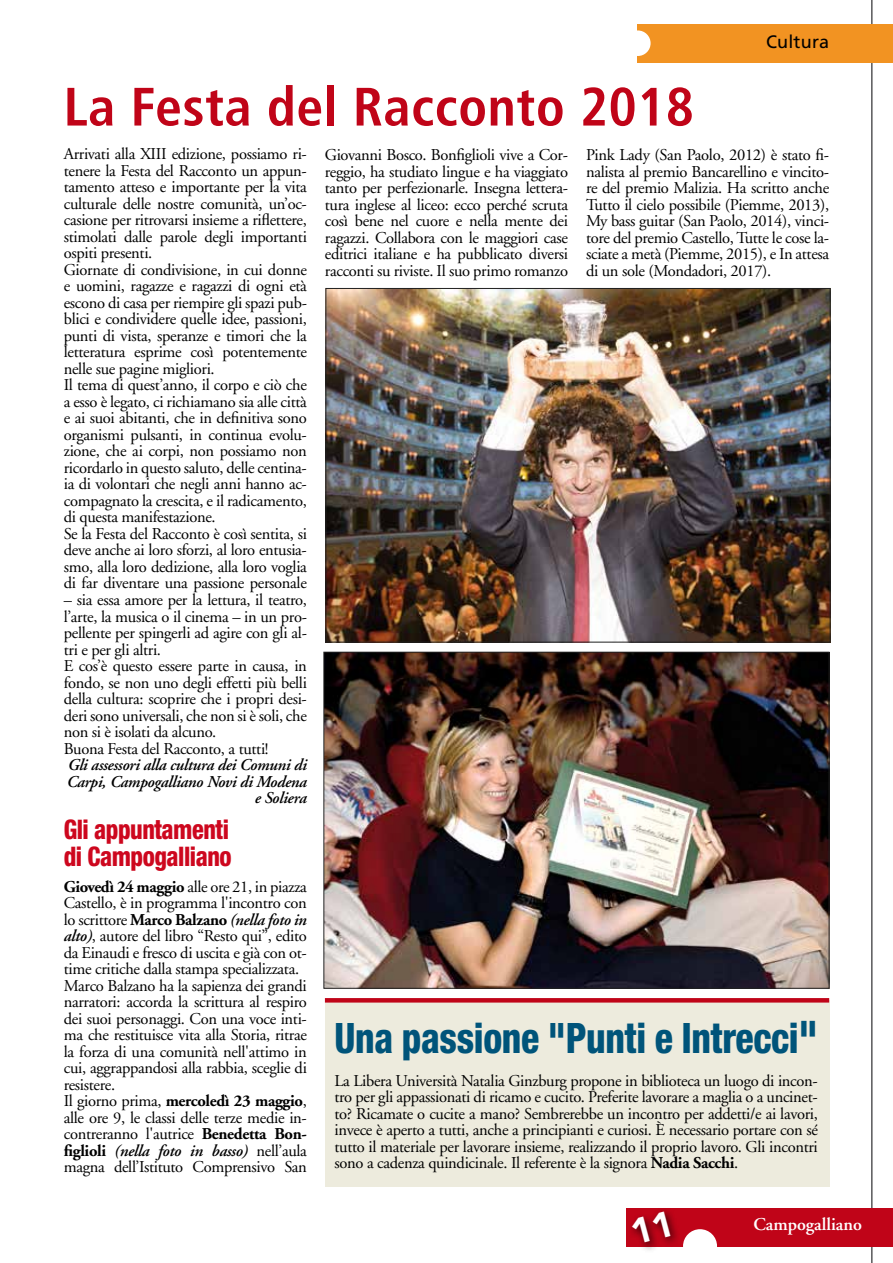
<style>
.page{position:relative;width:893px;height:1263px;background:#fff}
.page>*{position:absolute;margin:0;border:0;box-sizing:border-box;transform-origin:0 0}
.t1{font:700 condensed 54px "Frutiger";letter-spacing:.01em;color:#c00418}
.t2{font:800 condensed 42px "Helvetica Neue";letter-spacing:-.01em;color:#00547a;scale:.9 1}
.t3{font:800 condensed 27px/27px "Helvetica Neue";letter-spacing:-.02em;color:#cd071e;scale:.9 1}
.t4{font:600 18px "Adobe Garamond";color:#fff}
.t5{font:18px "Frutiger";letter-spacing:.01em;color:#000}
.t6{font:16.5px/16.5px "Adobe Garamond";letter-spacing:-.02em;color:#000}
.t7{font:italic 600 16.5px/16.5px "Adobe Garamond";letter-spacing:-.02em;color:#000;text-align:right}
.s1{font-weight:700}
.s2{font-weight:600;font-style:italic}
.s3{font-size:45px}
</style>
<div class="page">
<hr style="left:871px;top:0;width:2px;height:1263px;background:#58585a">
<div style="left:325px;top:1000px;width:504px;height:186px;background:#edebdd"></div>
<div style="left:638px;top:24px;width:255px;height:38px;background:#f29322"></div>
<div style="left:625px;top:30px;width:26px;height:26px;background:#fff;border-radius:50%"></div>
<div style="left:627px;top:1208px;width:266px;height:38px;background:#c00418"></div>
<div style="left:683px;top:1229px;width:34px;height:34px;background:#fff;border-radius:50%"></div>
<svg style="left:325px;top:998px;width:504px;height:4px;background:#c1081c"></svg>
<img style="left:325px;top:654px;width:502px;height:333px">
<img style="left:327px;top:290px;width:501px;height:350px">
<div style="left:628px;top:1206px;width:53px;height:47px;background:#000;opacity:.75"></div>
<svg style="left:630px;top:1211px;width:40px;height:34px"></svg>
<p class="t5" style="left:766px;top:31px;width:65px">Cultura</p>
<h1 class="t1" style="left:64px;top:75px;width:632px">La Festa del Racconto 2018</h1>
<p class="t6" style="left:64px;top:146px;width:245px">Arrivati alla XIII edizione, possiamo ri&shy;tenere la Festa del Racconto un appun&shy;tamento atteso e importante per la vita culturale delle nostre comunità, un’oc&shy;casione per ritrovarsi insieme a riflettere, stimolati dalle parole degli importanti ospiti presenti.<br>Giornate di condivisione, in cui donne e uomini, ragazze e ragazzi di ogni età escono di casa per riempire gli spazi pub&shy;blici e condividere quelle idee, passioni, punti di vista, speranze e timori che la letteratura esprime così potentemente nelle sue pagine migliori.<br>Il tema di quest’anno, il corpo e ciò che a esso è legato, ci richiamano sia alle città e ai suoi abitanti, che in definitiva sono organismi pulsanti, in continua evolu&shy;zione, che ai corpi, non possiamo non ricordarlo in questo saluto, delle centina&shy;ia di volontari che negli anni hanno ac&shy;compagnato la crescita, e il radicamento, di questa manifestazione.<br>Se la Festa del Racconto è così sentita, si deve anche ai loro sforzi, al loro entusia&shy;smo, alla loro dedizione, alla loro voglia di far diventare una passione personale</p>
<p class="t6" style="left:64px;top:592px;width:245px">– sia essa amore per la lettura, il teatro, l’arte, la musica o il cinema – in un pro&shy;pellente per spingerli ad agire con gli al&shy;tri e per gli altri.<br>E cos’è questo essere parte in causa, in fondo, se non uno degli effetti più belli della cultura: scoprire che i propri desi&shy;deri sono universali, che non si è soli, che non si è isolati da alcuno.<br>Buona Festa del Racconto, a tutti!</p>
<p class="t7" style="left:67px;top:757px;width:242px">Gli assessori alla cultura dei Comuni di<br>Carpi, Campogalliano Novi di Modena e Soliera</p>
<h3 class="t3" style="left:64px;top:815px;width:188px">Gli appuntamenti di Campogalliano</h3>
<p class="t6" style="left:64px;top:878px;width:245px"><span class="s1">Giovedì 24 maggio</span> alle ore 21, in piazza Castello, è in programma l'incontro con lo scrittore <span class="s1">Marco Balzano</span> <span class="s2">(nella foto in alto)</span>, autore del libro “Resto qui”, edito da Einaudi e fresco di uscita e già con ot&shy;time critiche dalla stampa specializzata.<br>Marco Balzano ha la sapienza dei grandi narratori: accorda la scrittura al respiro dei suoi personaggi. Con una voce inti&shy;ma che restituisce vita alla Storia, ritrae la forza di una comunità nell'attimo in cui, aggrappandosi alla rabbia, sceglie di resistere.<br>Il giorno prima, <span class="s1">mercoledì 23 maggio</span>, alle ore 9, le classi delle terze medie in&shy;contreranno l'autrice <span class="s1">Benedetta Bon&shy;figlioli</span> <span class="s2">(nella foto in basso)</span> nell’aula magna dell’Istituto Comprensivo San</p>
<p class="t6" style="left:325px;top:147px;width:245px;text-align:justify">Giovanni Bosco. Bonfiglioli vive a Cor&shy;reggio, ha studiato lingue e ha viaggiato tanto per perfezionarle. Insegna lettera&shy;tura inglese al liceo: ecco perché scruta così bene nel cuore e nella mente dei ragazzi. Collabora con le maggiori case editrici italiane e ha pubblicato diversi racconti su riviste. Il suo primo romanzo</p>
<p class="t6" style="left:586px;top:147px;width:245px;text-align:justify">Pink Lady (San Paolo, 2012) è stato fi&shy;nalista al premio Bancarellino e vincito&shy;re del premio Malizia. Ha scritto anche Tutto il cielo possibile (Piemme, 2013), My bass guitar (San Paolo, 2014), vinci&shy;tore del premio Castello, Tutte le cose la&shy;sciate a metà (Piemme, 2015), e In attesa di un sole (Mondadori, 2017).</p>
<h2 class="t2" style="left:334px;top:1012px;width:539px">Una passione "Punti e Intrecci<span class="s3">"</span></h2>
<p class="t6" style="left:334px;top:1073px;width:485px;text-align:justify">La Libera Università Natalia Ginzburg propone in biblioteca un luogo di incon&shy;tro per gli appassionati di ricamo e cucito. Preferite lavorare a maglia o a uncinet&shy;to? Ricamate o cucite a mano? Sembrerebbe un incontro per addetti/e ai lavori, invece è aperto a tutti, anche a principianti e curiosi. È necessario portare con sé tutto il materiale per lavorare insieme, realizzando il proprio lavoro. Gli incontri sono a cadenza quindicinale. Il referente è la signora <span class="s1">Nadia Sacchi</span>.</p>
<p class="t4" style="left:753px;top:1214px;width:110px">Campogalliano</p>
</div>
